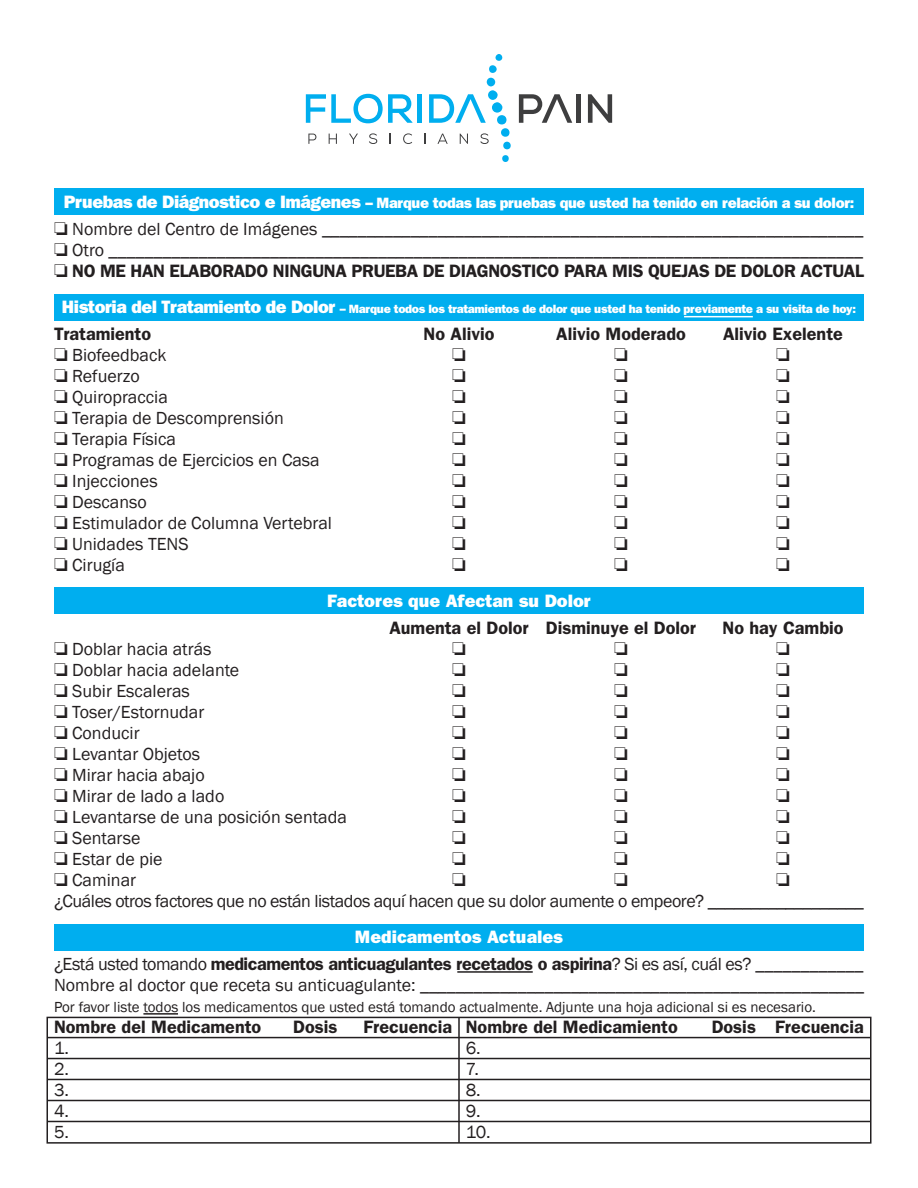
<style>
.page{position:relative;width:918px;height:1188px;background:#fff}
.page>*{position:absolute;margin:0;border:0;box-sizing:border-box;transform-origin:0 0}
.t1{font:18px "Franklin Gothic";color:#231f20}
.t2{font:18px/27px "Franklin Gothic";letter-spacing:-.025em;color:#231f20;text-align:center}
.t3{font:600 18px "Franklin Gothic";color:#231f20}
.t4{font:600 18px "Franklin Gothic";letter-spacing:-.02em;color:#231f20}
.t5{font:800 18px "Franklin Gothic";color:#fff}
.t6{font:15px "Franklin Gothic";color:#231f20}
.t7{font:800 15px "Franklin Gothic";letter-spacing:-.025em;color:#fff}
.t8{font:800 12px "Franklin Gothic";letter-spacing:-.025em;color:#fff}
.s1{font-size:18px}
.s2{font-weight:800;color:#fff}
.s3{font-weight:600}
</style>
<div class="page">
<div style="left:46px;top:1017px;width:826px;height:127px;border:2px solid #231f20"></div>
<div style="left:54px;top:924px;width:810px;height:27px;background:#00aeef"></div>
<div style="left:54px;top:587px;width:810px;height:27px;background:#00aeef"></div>
<div style="left:54px;top:294px;width:810px;height:27px;background:#00aeef"></div>
<div style="left:54px;top:188px;width:810px;height:27px;background:#00aeef"></div>
<svg style="left:308px;top:134px;width:9px;height:10px"></svg>
<svg style="left:329px;top:134px;width:8px;height:10px"></svg>
<svg style="left:349px;top:134px;width:9px;height:10px"></svg>
<svg style="left:369px;top:133px;width:8px;height:11px"></svg>
<svg style="left:403px;top:133px;width:9px;height:11px"></svg>
<svg style="left:437px;top:134px;width:11px;height:10px"></svg>
<svg style="left:460px;top:134px;width:8px;height:10px"></svg>
<svg style="left:480px;top:133px;width:9px;height:11px"></svg>
<svg style="left:306px;top:94px;width:107px;height:29px"></svg>
<div style="left:417px;top:94px;width:5px;height:29px;background:#00aeef"></div>
<svg style="left:429px;top:94px;width:57px;height:29px"></svg>
<svg style="left:519px;top:94px;width:53px;height:29px"></svg>
<div style="left:576px;top:94px;width:5px;height:29px;background:#3e3e3f"></div>
<svg style="left:588px;top:94px;width:24px;height:29px"></svg>
<div style="left:492px;top:102px;width:11px;height:11px;background:#00aeef;border-radius:50%"></div>
<div style="left:488px;top:90px;width:10px;height:10px;background:#00aeef;border-radius:50%"></div>
<div style="left:497px;top:115px;width:10px;height:10px;background:#00aeef;border-radius:50%"></div>
<div style="left:487px;top:78px;width:8px;height:8px;background:#00aeef;border-radius:50%"></div>
<div style="left:501px;top:128px;width:9px;height:9px;background:#00aeef;border-radius:50%"></div>
<div style="left:489px;top:65px;width:8px;height:8px;background:#00aeef;border-radius:50%"></div>
<div style="left:503px;top:142px;width:8px;height:7px;background:#00aeef;border-radius:50%"></div>
<div style="left:495px;top:54px;width:7px;height:7px;background:#00aeef;border-radius:50%"></div>
<div style="left:502px;top:155px;width:7px;height:7px;background:#00aeef;border-radius:50%"></div>
<hr style="left:684px;top:316px;width:69px;height:1px;background:#fff">
<hr style="left:457px;top:971px;width:76px;height:2px;background:#231f20">
<hr style="left:143px;top:1013px;width:35px;height:2px;background:#231f20">
<hr style="left:458px;top:1017px;width:2px;height:126px;background:#231f20">
<hr style="left:47px;top:1037px;width:824px;height:1px;background:#231f20">
<hr style="left:47px;top:1058px;width:824px;height:1px;background:#231f20">
<hr style="left:47px;top:1079px;width:824px;height:1px;background:#231f20">
<hr style="left:47px;top:1100px;width:824px;height:1px;background:#231f20">
<hr style="left:47px;top:1121px;width:824px;height:1px;background:#231f20">
<p class="t7" style="left:64px;top:194px;width:792px"><span class="s1">Pruebas de Diágnostico e Imágenes</span> – Marque todas las pruebas que usted ha tenido en relación a su dolor:</p>
<p class="t1" style="left:54px;top:218px;width:811px">□ Nombre del Centro de Imágenes _____________________________________________________________</p>
<p class="t1" style="left:54px;top:239px;width:811px">□ Otro ____________________________________________________________________________________</p>
<p class="t4" style="left:54px;top:260px;width:812px">□ NO ME HAN ELABORADO NINGUNA PRUEBA DE DIAGNOSTICO PARA MIS QUEJAS DE DOLOR ACTUAL</p>
<p class="t8" style="left:62px;top:302px;width:796px"><span class="s1">Historia del Tratamiento de Dolor</span> – Marque todos los tratamientos de dolor que usted ha tenido previamente a su visita de hoy:</p>
<p class="t3" style="left:54px;top:323px;width:99px">Tratamiento</p>
<p class="t3" style="left:424px;top:323px;width:72px">No Alivio</p>
<p class="t3" style="left:556px;top:323px;width:131px">Alivio Moderado</p>
<p class="t3" style="left:723px;top:323px;width:121px">Alivio Exelente</p>
<p class="t1" style="left:54px;top:344px;width:114px">□ Biofeedback</p>
<p class="t1" style="left:54px;top:365px;width:87px">□ Refuerzo</p>
<p class="t1" style="left:54px;top:386px;width:115px">□ Quiropraccia</p>
<p class="t1" style="left:54px;top:407px;width:231px">□ Terapia de Descomprensión</p>
<p class="t1" style="left:54px;top:428px;width:124px">□ Terapia Física</p>
<p class="t1" style="left:54px;top:449px;width:267px">□ Programas de Ejercicios en Casa</p>
<p class="t1" style="left:54px;top:470px;width:105px">□ Injecciones</p>
<p class="t1" style="left:54px;top:491px;width:94px">□ Descanso</p>
<p class="t1" style="left:54px;top:512px;width:280px">□ Estimulador de Columna Vertebral</p>
<p class="t1" style="left:54px;top:533px;width:136px">□ Unidades TENS</p>
<p class="t1" style="left:54px;top:554px;width:72px">□ Cirugía</p>
<p class="t5" style="left:327px;top:590px;width:265px">Factores que Afectan su Dolor</p>
<p class="t3" style="left:389px;top:617px;width:308px">Aumenta el Dolor Disminuye el Dolor</p>
<p class="t3" style="left:723px;top:617px;width:122px">No hay Cambio</p>
<p class="t1" style="left:54px;top:638px;width:159px">□ Doblar hacia atrás</p>
<p class="t1" style="left:54px;top:659px;width:187px">□ Doblar hacia adelante</p>
<p class="t1" style="left:54px;top:680px;width:137px">□ Subir Escaleras</p>
<p class="t1" style="left:54px;top:701px;width:152px">□ Toser/Estornudar</p>
<p class="t1" style="left:54px;top:722px;width:87px">□ Conducir</p>
<p class="t1" style="left:54px;top:743px;width:148px">□ Levantar Objetos</p>
<p class="t1" style="left:54px;top:764px;width:152px">□ Mirar hacia abajo</p>
<p class="t1" style="left:54px;top:785px;width:172px">□ Mirar de lado a lado</p>
<p class="t1" style="left:54px;top:806px;width:295px">□ Levantarse de una posición sentada</p>
<p class="t1" style="left:54px;top:827px;width:88px">□ Sentarse</p>
<p class="t1" style="left:54px;top:848px;width:110px">□ Estar de pie</p>
<p class="t1" style="left:54px;top:869px;width:84px">□ Caminar</p>
<p class="t2" style="left:54px;top:888px;width:811px">¿Cuáles otros factores que no están listados aquí hacen que su dolor aumente o empeore? __________________</p>
<p class="t2" style="left:54px;top:924px;width:811px"><span class="s2">Medicamentos Actuales<br></span>¿Está usted tomando <span class="s3">medicamentos anticuagulantes recetados o aspirina</span>? Si es así, cuál es? ____________</p>
<p class="t1" style="left:54px;top:974px;width:812px">Nombre al doctor que receta su anticuagulante: __________________________________________________</p>
<p class="t6" style="left:54px;top:998px;width:763px">Por favor liste todos los medicamentos que usted está tomando actualmente. Adjunte una hoja adicional si es necesario.</p>
<p class="t3" style="left:54px;top:1016px;width:209px">Nombre del Medicamento</p>
<p class="t3" style="left:293px;top:1016px;width:46px">Dosis</p>
<p class="t3" style="left:363px;top:1016px;width:316px">Frecuencia Nombre del Medicamiento</p>
<p class="t3" style="left:712px;top:1016px;width:154px">Dosis Frecuencia</p>
<p class="t1" style="left:54px;top:1037px;width:16px">1.</p>
<p class="t1" style="left:466px;top:1037px;width:17px">6.</p>
<p class="t1" style="left:54px;top:1058px;width:17px">2.</p>
<p class="t1" style="left:466px;top:1058px;width:15px">7.</p>
<p class="t1" style="left:54px;top:1079px;width:17px">3.</p>
<p class="t1" style="left:466px;top:1079px;width:17px">8.</p>
<p class="t1" style="left:54px;top:1100px;width:17px">4.</p>
<p class="t1" style="left:466px;top:1100px;width:17px">9.</p>
<p class="t1" style="left:54px;top:1121px;width:17px">5.</p>
<p class="t1" style="left:466px;top:1121px;width:27px">10.</p>
</div>
